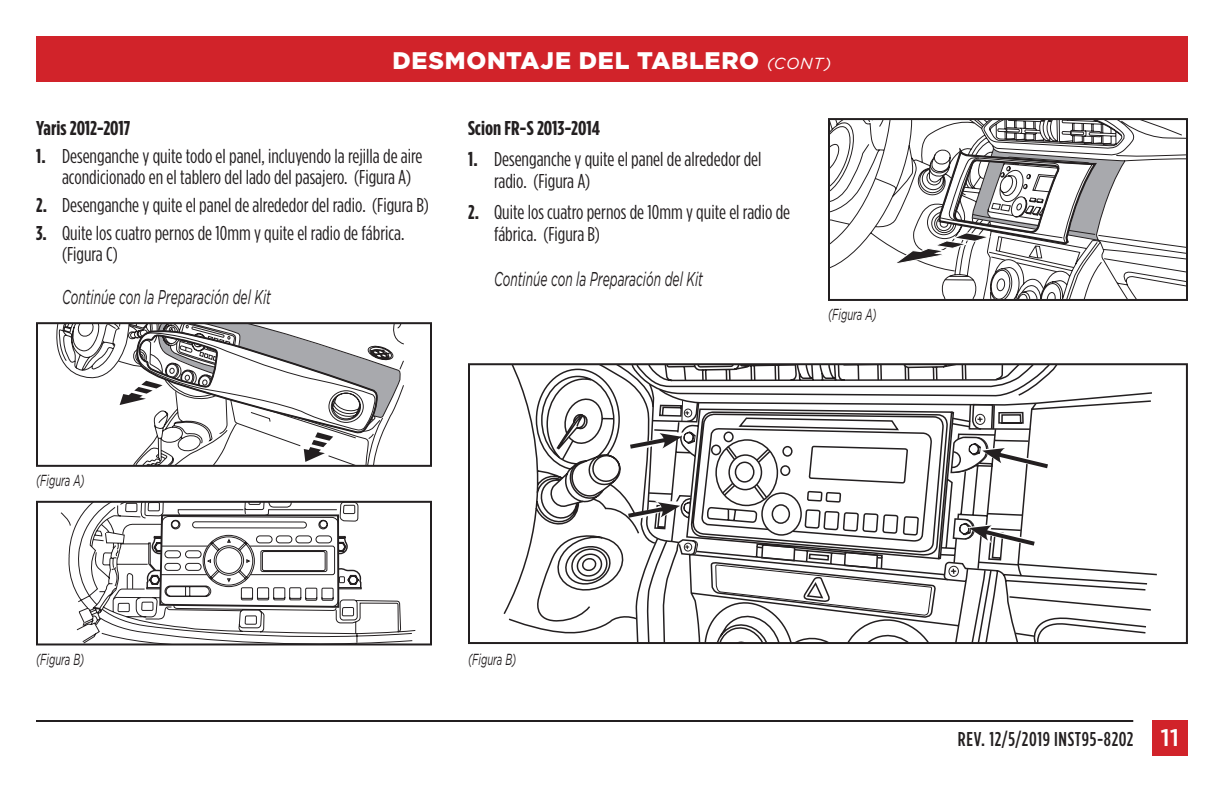
<style>
.page{position:relative;width:1224px;height:792px;background:#fff}
.page>*{position:absolute;margin:0;border:0;box-sizing:border-box;transform-origin:0 0}
.t1{font:900 24px "Gotham";letter-spacing:.03em;color:#fff}
.t2{font:20px/21px "Gotham Condensed";color:#231f20}
.t3{font:italic 20px "Gotham";color:#231f20;scale:.6 1}
.t4{font:700 20px "Gotham Condensed";color:#231f20;scale:1.07 1}
.t5{font:500 20px "Gotham Condensed";letter-spacing:.03em;color:#231f20}
.t6{font:italic 16px "Gotham";color:#231f20;scale:.6 1}
.s1{font-weight:400;font-style:italic;font-size:16px}
.s2{font-weight:700}
.s3{font-family:"Gotham";font-size:24px;color:#fff}
</style>
<div class="page">
<div style="left:36px;top:36px;width:1152px;height:45px;background:#d1232a"></div>
<hr style="left:36px;top:720px;width:1097px;height:2px;background:#231f20">
<div style="left:1152px;top:720px;width:36px;height:36px;background:#d1232a"></div>
<svg style="left:56px;top:325px;width:344px;height:139px"></svg>
<div style="left:36px;top:322px;width:396px;height:145px;border:2px solid #231f20"></div>
<svg style="left:61px;top:504px;width:355px;height:138px"></svg>
<svg style="left:112px;top:513px;width:250px;height:96px"></svg>
<div style="left:36px;top:501px;width:396px;height:144px;border:2px solid #231f20"></div>
<svg style="left:831px;top:121px;width:354px;height:177px"></svg>
<svg style="left:890px;top:140px;width:235px;height:126px"></svg>
<div style="left:828px;top:118px;width:360px;height:183px;border:2px solid #231f20"></div>
<svg style="left:503px;top:366px;width:654px;height:268px"></svg>
<svg style="left:555px;top:382px;width:69px;height:252px"></svg>
<div style="left:468px;top:363px;width:720px;height:281px;border:2px solid #231f20"></div>
<svg style="left:624px;top:364px;width:445px;height:279px"></svg>
<p class="t1" style="left:393px;top:46px;width:440px">DESMONTAJE DEL TABLERO <span class="s1">(CONT)</span></p>
<p class="t4" style="left:36px;top:117px;width:90px">Yaris 2012-2017</p>
<p class="t2" style="left:62px;top:145px;width:362px;text-indent:-26px"><span class="s2">1.</span> Desenganche y quite todo el panel, incluyendo la rejilla de aire acondicionado en el tablero del lado del pasajero. (Figura A)</p>
<p class="t2" style="left:36px;top:194px;width:394px"><span class="s2">2.</span> Desenganche y quite el panel de alrededor del radio. (Figura B)</p>
<p class="t2" style="left:62px;top:223px;width:344px;text-indent:-26px"><span class="s2">3.</span> Quite los cuatro pernos de 10mm y quite el radio de fábrica. (Figura C)</p>
<p class="t3" style="left:62px;top:286px;width:350px">Continúe con la Preparación del Kit</p>
<p class="t4" style="left:468px;top:117px;width:125px">Scion FR-S 2013-2014</p>
<p class="t2" style="left:494px;top:148px;width:269px;line-height:22px;text-indent:-26px"><span class="s2">1.</span> Desenganche y quite el panel de alrededor del radio. (Figura A)</p>
<p class="t2" style="left:494px;top:201px;width:298px;line-height:22px;text-indent:-26px"><span class="s2">2.</span> Quite los cuatro pernos de 10mm y quite el radio de fábrica. (Figura B)</p>
<p class="t3" style="left:494px;top:268px;width:350px">Continúe con la Preparación del Kit</p>
<p class="t6" style="left:828px;top:306px;width:83px">(Figura A)</p>
<p class="t6" style="left:36px;top:472px;width:83px">(Figura A)</p>
<p class="t6" style="left:36px;top:650px;width:82px">(Figura B)</p>
<p class="t6" style="left:468px;top:650px;width:82px">(Figura B)</p>
<p class="t5" style="left:958px;top:728px;width:223px">REV. 12/5/2019 INST95-8202 <span class="s3">11</span></p>
</div>
